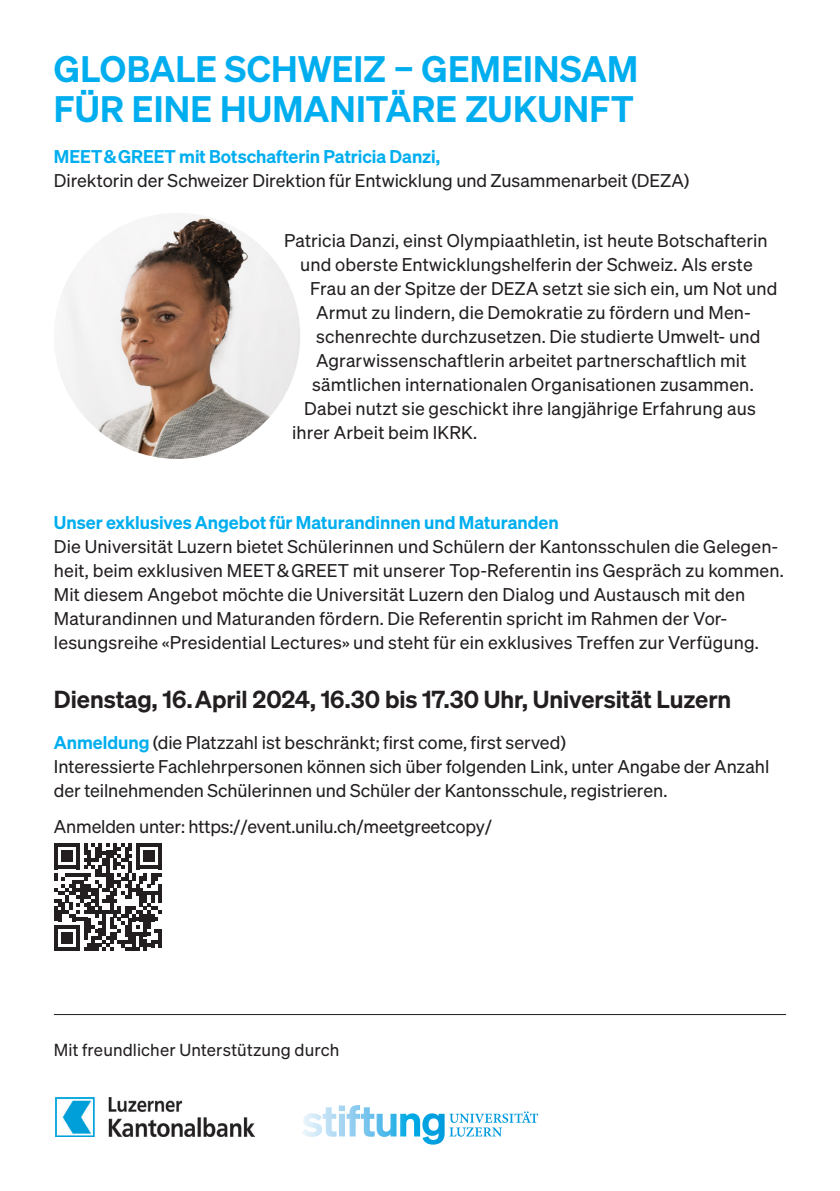
<style>
.page{position:relative;width:840px;height:1191px;background:#fff}
.page>*{position:absolute;margin:0;border:0;box-sizing:border-box;transform-origin:0 0}
.t1{font:600 36px/40px "Sohne";letter-spacing:.005em;color:#00aeef}
.t2{font:600 24px "Sohne";letter-spacing:-.005em;color:#231f20}
.t3{font:18px/24px "Sohne Buch";letter-spacing:.005em;color:#231f20}
.t4{font:17px "Sohne Buch";letter-spacing:.01em;color:#231f20}
.s1{font-family:"Sohne";font-weight:600;color:#00aeef}
</style>
<div class="page">
<svg style="left:54px;top:843px;width:108px;height:108px"></svg>
<hr style="left:158px;top:928px;width:4px;height:19px;background:#231f20">
<svg style="left:302px;top:1105px;width:236px;height:39px"></svg>
<img style="left:55px;top:1097px;width:199px;height:39px">
<hr style="left:54px;top:1014px;width:731px;height:1px;background:#231f20">
<img style="left:54px;top:213px;width:246px;height:246px;border-radius:123px">
<p class="t1" style="left:54px;top:48px;width:585px">GLOBALE SCHWEIZ – GEMEINSAM<br>FÜR EINE HUMANITÄRE ZUKUNFT</p>
<p class="t3" style="left:54px;top:144px;width:636px"><span class="s1">MEET &amp; GREET mit Botschafterin Patricia Danzi,<br></span>Direktorin der Schweizer Direktion für Entwicklung und Zusammenarbeit (DEZA)</p>
<p class="t3" style="left:284px;top:228px;width:484px">Patricia Danzi, einst Olympiaathletin, ist heute Botschafterin</p>
<p class="t3" style="left:300px;top:252px;width:454px">und oberste Entwicklungshelferin der Schweiz. Als erste</p>
<p class="t3" style="left:310px;top:276px;width:468px">Frau an der Spitze der DEZA setzt sie sich ein, um Not und</p>
<p class="t3" style="left:316px;top:300px;width:436px">Armut zu lindern, die Demokratie zu fördern und Men-</p>
<p class="t3" style="left:316px;top:324px;width:445px">schenrechte durchzusetzen. Die studierte Umwelt- und</p>
<p class="t3" style="left:316px;top:348px;width:431px">Agrarwissenschaftlerin arbeitet partnerschaftlich mit</p>
<p class="t3" style="left:312px;top:372px;width:443px">sämtlichen internationalen Organisationen zusammen.</p>
<p class="t3" style="left:304px;top:396px;width:453px">Dabei nutzt sie geschickt ihre langjährige Erfahrung aus</p>
<p class="t3" style="left:292px;top:420px;width:186px">ihrer Arbeit beim IKRK.</p>
<p class="t3" style="left:54px;top:510px;width:731px"><span class="s1">Unser exklusives Angebot für Maturandinnen und Maturanden<br></span>Die Universität Luzern bietet Schülerinnen und Schülern der Kantonsschulen die Gelegen&shy;heit, beim exklusiven MEET &amp; GREET mit unserer Top-Referentin ins Gespräch zu kommen.<br>Mit diesem Angebot möchte die Universität Luzern den Dialog und Austausch mit den Maturandinnen und Maturanden fördern. Die Referentin spricht im Rahmen der Vor&shy;lesungsreihe «Presidential Lectures» und steht für ein exklusives Treffen zur Verfügung.</p>
<p class="t2" style="left:54px;top:685px;width:678px">Dienstag, 16. April 2024, 16.30 bis 17.30 Uhr, Universität Luzern</p>
<p class="t3" style="left:54px;top:730px;width:716px"><span class="s1">Anmeldung</span> (die Platzzahl ist beschränkt; first come, first served)<br>Interessierte Fachlehrpersonen können sich über folgenden Link, unter Angabe der Anzahl der teilnehmenden Schülerinnen und Schüler der Kantonsschule, registrieren.</p>
<p class="t3" style="left:54px;top:814px;width:439px">Anmelden unter: https://event.unilu.ch/meetgreetcopy/</p>
<p class="t4" style="left:54px;top:1040px;width:287px">Mit freundlicher Unterstützung durch</p>
</div>
